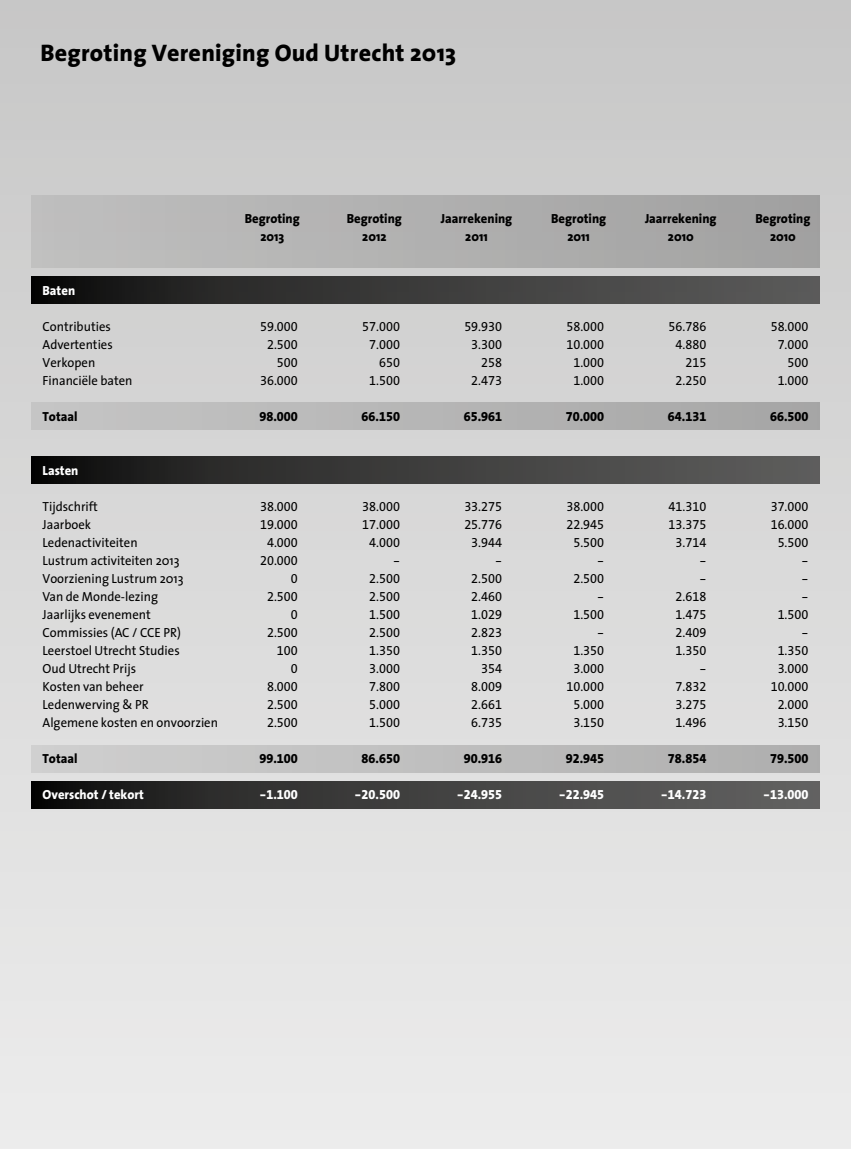
<style>
.page{position:relative;width:851px;height:1149px;background:#fff}
.page>*{position:absolute;margin:0;border:0;box-sizing:border-box;transform-origin:0 0}
.t1{font:800 24px "The Sans";letter-spacing:.01em;color:#000}
.t2{font:13.2px "The Sans Regular Expert";color:#000;scale:.96 1}
.t3{font:13.2px "The Sans";color:#000;scale:.96 1}
.t4{font:800 13.2px "The Sans";color:#000;scale:.96 1}
.t5{font:13.2px "The Sans Extra Bold Expert";color:#000;scale:.96 1}
.t6{font:13.2px "The Sans Extra Bold Expert";color:#fff;scale:.96 1}
.t7{font:800 13.2px "The Sans";color:#fff;scale:.96 1}
</style>
<div class="page">
<div style="left:0;top:0;width:850px;height:1148px;background:linear-gradient(to bottom,#c6c6c6,#ececec)"></div>
<div style="left:32px;top:196px;width:787px;height:72px;background:linear-gradient(to right,#c0c0bf,#a1a1a0)"></div>
<div style="left:32px;top:277px;width:787px;height:27px;background:linear-gradient(to right,#131312,#60605f)"></div>
<div style="left:32px;top:403px;width:787px;height:27px;background:linear-gradient(to right,#c5c5c5,#a6a6a5)"></div>
<div style="left:32px;top:457px;width:787px;height:27px;background:linear-gradient(to right,#131313,#636362)"></div>
<div style="left:32px;top:745px;width:787px;height:27px;background:linear-gradient(to right,#d0d0d0,#aeaeae)"></div>
<div style="left:32px;top:781px;width:787px;height:27px;background:linear-gradient(to right,#141414,#686767)"></div>
<h1 class="t1" style="left:40px;top:32px;width:417px">Begroting Vereniging Oud Utrecht 2013</h1>
<p class="t4" style="left:245px;top:207px;width:59px">Begroting</p>
<p class="t4" style="left:347px;top:207px;width:59px">Begroting</p>
<p class="t4" style="left:440px;top:207px;width:76px">Jaarrekening</p>
<p class="t4" style="left:551px;top:207px;width:59px">Begroting</p>
<p class="t4" style="left:645px;top:207px;width:76px">Jaarrekening</p>
<p class="t4" style="left:755px;top:207px;width:59px">Begroting</p>
<p class="t4" style="left:260px;top:225px;width:26px">2013</p>
<p class="t4" style="left:362px;top:225px;width:27px">2012</p>
<p class="t4" style="left:465px;top:225px;width:25px">2011</p>
<p class="t4" style="left:567px;top:225px;width:25px">2011</p>
<p class="t4" style="left:667px;top:225px;width:28px">2010</p>
<p class="t4" style="left:769px;top:225px;width:28px">2010</p>
<p class="t7" style="left:43px;top:279px;width:36px">Baten</p>
<p class="t3" style="left:43px;top:315px;width:73px">Contributies</p>
<p class="t2" style="left:260px;top:315px;width:41px">59.000</p>
<p class="t2" style="left:362px;top:315px;width:41px">57.000</p>
<p class="t2" style="left:464px;top:315px;width:41px">59.930</p>
<p class="t2" style="left:566px;top:315px;width:41px">58.000</p>
<p class="t2" style="left:668px;top:315px;width:41px">56.786</p>
<p class="t2" style="left:770px;top:315px;width:41px">58.000</p>
<p class="t3" style="left:43px;top:333px;width:75px">Advertenties</p>
<p class="t2" style="left:267px;top:333px;width:34px">2.500</p>
<p class="t2" style="left:369px;top:333px;width:34px">7.000</p>
<p class="t2" style="left:471px;top:333px;width:34px">3.300</p>
<p class="t2" style="left:566px;top:333px;width:41px">10.000</p>
<p class="t2" style="left:675px;top:333px;width:34px">4.880</p>
<p class="t2" style="left:777px;top:333px;width:34px">7.000</p>
<p class="t3" style="left:43px;top:351px;width:56px">Verkopen</p>
<p class="t2" style="left:277px;top:351px;width:23px">500</p>
<p class="t2" style="left:379px;top:351px;width:23px">650</p>
<p class="t2" style="left:481px;top:351px;width:23px">258</p>
<p class="t2" style="left:573px;top:351px;width:34px">1.000</p>
<p class="t2" style="left:685px;top:351px;width:23px">215</p>
<p class="t2" style="left:787px;top:351px;width:23px">500</p>
<p class="t3" style="left:43px;top:369px;width:95px">Financiële baten</p>
<p class="t2" style="left:260px;top:369px;width:41px">36.000</p>
<p class="t2" style="left:369px;top:369px;width:34px">1.500</p>
<p class="t2" style="left:471px;top:369px;width:34px">2.473</p>
<p class="t2" style="left:573px;top:369px;width:34px">1.000</p>
<p class="t2" style="left:675px;top:369px;width:34px">2.250</p>
<p class="t2" style="left:777px;top:369px;width:34px">1.000</p>
<p class="t4" style="left:43px;top:405px;width:38px">Totaal</p>
<p class="t5" style="left:259px;top:405px;width:41px">98.000</p>
<p class="t5" style="left:361px;top:405px;width:41px">66.150</p>
<p class="t5" style="left:463px;top:405px;width:41px">65.961</p>
<p class="t5" style="left:565px;top:405px;width:41px">70.000</p>
<p class="t5" style="left:667px;top:405px;width:41px">64.131</p>
<p class="t5" style="left:770px;top:405px;width:41px">66.500</p>
<p class="t7" style="left:43px;top:459px;width:39px">Lasten</p>
<p class="t3" style="left:43px;top:495px;width:59px">Tijdschrift</p>
<p class="t2" style="left:260px;top:495px;width:41px">38.000</p>
<p class="t2" style="left:362px;top:495px;width:41px">38.000</p>
<p class="t2" style="left:464px;top:495px;width:41px">33.275</p>
<p class="t2" style="left:566px;top:495px;width:41px">38.000</p>
<p class="t2" style="left:668px;top:495px;width:41px">41.310</p>
<p class="t2" style="left:770px;top:495px;width:41px">37.000</p>
<p class="t3" style="left:43px;top:513px;width:52px">Jaarboek</p>
<p class="t2" style="left:260px;top:513px;width:41px">19.000</p>
<p class="t2" style="left:362px;top:513px;width:41px">17.000</p>
<p class="t2" style="left:464px;top:513px;width:41px">25.776</p>
<p class="t2" style="left:566px;top:513px;width:41px">22.945</p>
<p class="t2" style="left:668px;top:513px;width:41px">13.375</p>
<p class="t2" style="left:770px;top:513px;width:41px">16.000</p>
<p class="t3" style="left:43px;top:531px;width:101px">Ledenactiviteiten</p>
<p class="t2" style="left:267px;top:531px;width:34px">4.000</p>
<p class="t2" style="left:369px;top:531px;width:34px">4.000</p>
<p class="t2" style="left:471px;top:531px;width:34px">3.944</p>
<p class="t2" style="left:573px;top:531px;width:34px">5.500</p>
<p class="t2" style="left:675px;top:531px;width:34px">3.714</p>
<p class="t2" style="left:777px;top:531px;width:34px">5.500</p>
<p class="t3" style="left:43px;top:549px;width:144px">Lustrum activiteiten 2013</p>
<p class="t2" style="left:260px;top:549px;width:41px">20.000</p>
<p class="t2" style="left:393px;top:549px;width:9px">-</p>
<p class="t2" style="left:495px;top:549px;width:9px">-</p>
<p class="t2" style="left:597px;top:549px;width:9px">-</p>
<p class="t2" style="left:699px;top:549px;width:9px">-</p>
<p class="t2" style="left:801px;top:549px;width:9px">-</p>
<p class="t3" style="left:43px;top:567px;width:148px">Voorziening Lustrum 2013</p>
<p class="t2" style="left:291px;top:567px;width:9px">0</p>
<p class="t2" style="left:369px;top:567px;width:34px">2.500</p>
<p class="t2" style="left:471px;top:567px;width:34px">2.500</p>
<p class="t2" style="left:573px;top:567px;width:34px">2.500</p>
<p class="t2" style="left:699px;top:567px;width:9px">-</p>
<p class="t2" style="left:801px;top:567px;width:9px">-</p>
<p class="t3" style="left:43px;top:585px;width:122px">Van de Monde-lezing</p>
<p class="t2" style="left:267px;top:585px;width:34px">2.500</p>
<p class="t2" style="left:369px;top:585px;width:34px">2.500</p>
<p class="t2" style="left:471px;top:585px;width:34px">2.460</p>
<p class="t2" style="left:597px;top:585px;width:9px">-</p>
<p class="t2" style="left:675px;top:585px;width:34px">2.618</p>
<p class="t2" style="left:801px;top:585px;width:9px">-</p>
<p class="t3" style="left:43px;top:603px;width:114px">Jaarlijks evenement</p>
<p class="t2" style="left:291px;top:603px;width:9px">0</p>
<p class="t2" style="left:369px;top:603px;width:34px">1.500</p>
<p class="t2" style="left:471px;top:603px;width:34px">1.029</p>
<p class="t2" style="left:573px;top:603px;width:34px">1.500</p>
<p class="t2" style="left:675px;top:603px;width:34px">1.475</p>
<p class="t2" style="left:777px;top:603px;width:34px">1.500</p>
<p class="t3" style="left:43px;top:621px;width:146px">Commissies (AC / CCE PR)</p>
<p class="t2" style="left:267px;top:621px;width:34px">2.500</p>
<p class="t2" style="left:369px;top:621px;width:34px">2.500</p>
<p class="t2" style="left:471px;top:621px;width:34px">2.823</p>
<p class="t2" style="left:597px;top:621px;width:9px">-</p>
<p class="t2" style="left:675px;top:621px;width:34px">2.409</p>
<p class="t2" style="left:801px;top:621px;width:9px">-</p>
<p class="t3" style="left:43px;top:639px;width:144px">Leerstoel Utrecht Studies</p>
<p class="t2" style="left:277px;top:639px;width:23px">100</p>
<p class="t2" style="left:369px;top:639px;width:34px">1.350</p>
<p class="t2" style="left:471px;top:639px;width:34px">1.350</p>
<p class="t2" style="left:573px;top:639px;width:34px">1.350</p>
<p class="t2" style="left:675px;top:639px;width:34px">1.350</p>
<p class="t2" style="left:777px;top:639px;width:34px">1.350</p>
<p class="t3" style="left:43px;top:657px;width:99px">Oud Utrecht Prijs</p>
<p class="t2" style="left:291px;top:657px;width:9px">0</p>
<p class="t2" style="left:369px;top:657px;width:34px">3.000</p>
<p class="t2" style="left:481px;top:657px;width:23px">354</p>
<p class="t2" style="left:573px;top:657px;width:34px">3.000</p>
<p class="t2" style="left:699px;top:657px;width:9px">-</p>
<p class="t2" style="left:777px;top:657px;width:34px">3.000</p>
<p class="t3" style="left:43px;top:675px;width:107px">Kosten van beheer</p>
<p class="t2" style="left:267px;top:675px;width:34px">8.000</p>
<p class="t2" style="left:369px;top:675px;width:34px">7.800</p>
<p class="t2" style="left:471px;top:675px;width:34px">8.009</p>
<p class="t2" style="left:566px;top:675px;width:41px">10.000</p>
<p class="t2" style="left:675px;top:675px;width:34px">7.832</p>
<p class="t2" style="left:770px;top:675px;width:41px">10.000</p>
<p class="t3" style="left:43px;top:693px;width:112px">Ledenwerving &amp; PR</p>
<p class="t2" style="left:267px;top:693px;width:34px">2.500</p>
<p class="t2" style="left:369px;top:693px;width:34px">5.000</p>
<p class="t2" style="left:471px;top:693px;width:34px">2.661</p>
<p class="t2" style="left:573px;top:693px;width:34px">5.000</p>
<p class="t2" style="left:675px;top:693px;width:34px">3.275</p>
<p class="t2" style="left:777px;top:693px;width:34px">2.000</p>
<p class="t3" style="left:43px;top:711px;width:184px">Algemene kosten en onvoorzien</p>
<p class="t2" style="left:267px;top:711px;width:34px">2.500</p>
<p class="t2" style="left:369px;top:711px;width:34px">1.500</p>
<p class="t2" style="left:471px;top:711px;width:34px">6.735</p>
<p class="t2" style="left:573px;top:711px;width:34px">3.150</p>
<p class="t2" style="left:675px;top:711px;width:34px">1.496</p>
<p class="t2" style="left:777px;top:711px;width:34px">3.150</p>
<p class="t4" style="left:43px;top:747px;width:38px">Totaal</p>
<p class="t5" style="left:259px;top:747px;width:41px">99.100</p>
<p class="t5" style="left:361px;top:747px;width:41px">86.650</p>
<p class="t5" style="left:463px;top:747px;width:41px">90.916</p>
<p class="t5" style="left:565px;top:747px;width:41px">92.945</p>
<p class="t5" style="left:667px;top:747px;width:41px">78.854</p>
<p class="t5" style="left:770px;top:747px;width:41px">79.500</p>
<p class="t7" style="left:43px;top:783px;width:107px">Overschot / tekort</p>
<p class="t6" style="left:259px;top:783px;width:41px">-1.100</p>
<p class="t6" style="left:354px;top:783px;width:49px">-20.500</p>
<p class="t6" style="left:456px;top:783px;width:49px">-24.955</p>
<p class="t6" style="left:558px;top:783px;width:49px">-22.945</p>
<p class="t6" style="left:661px;top:783px;width:49px">-14.723</p>
<p class="t6" style="left:763px;top:783px;width:49px">-13.000</p>
</div>
